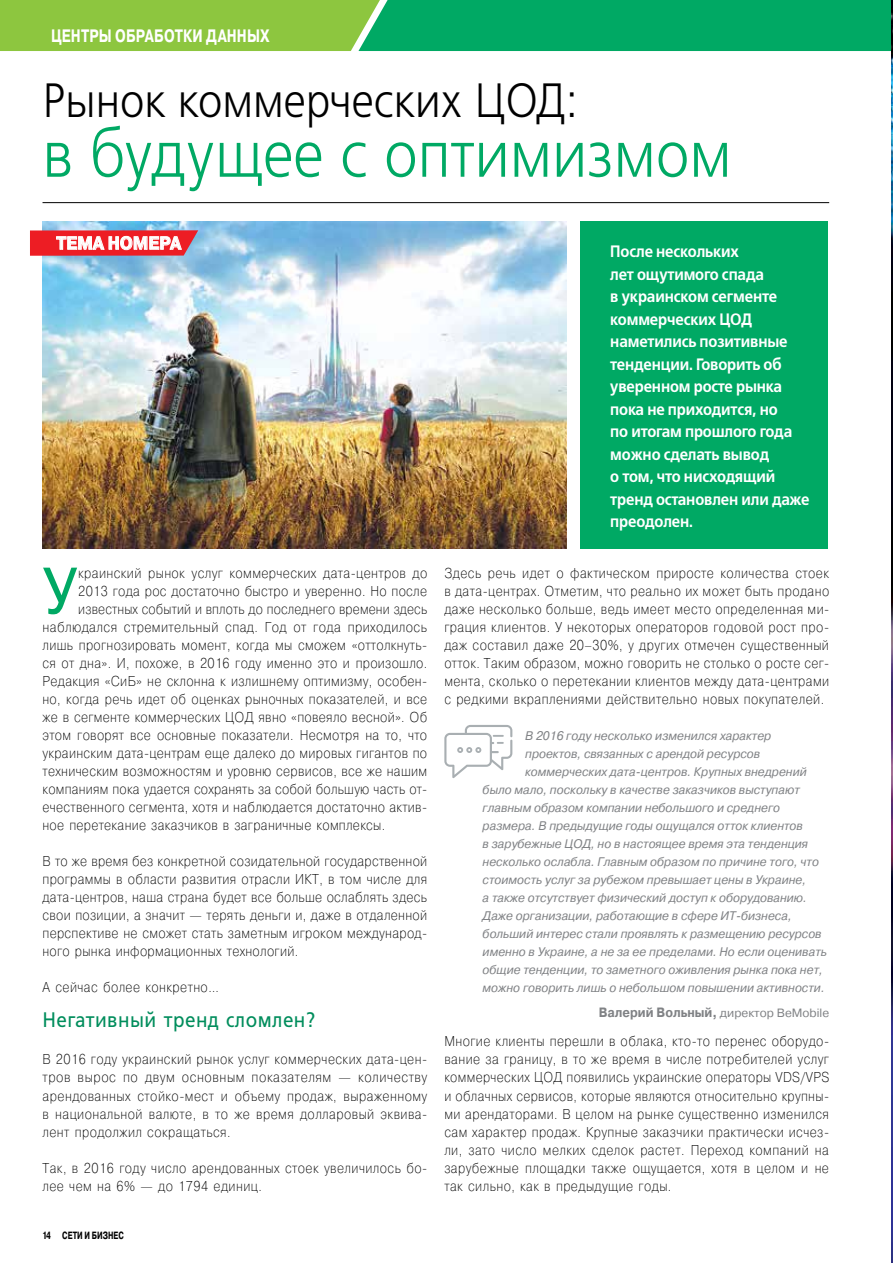
<style>
.page{position:relative;width:893px;height:1263px;background:#fff}
.page>*{position:absolute;margin:0;border:0;box-sizing:border-box;transform-origin:0 0}
.t1{font:300 66px "Free Set";color:#00a964;scale:.9 1}
.t2{font:65.7px "Pragmatica";color:#00a964;scale:.89 1}
.t3{font:300 48px "Free Set";color:#000;scale:.9 1}
.t4{font:21px "Free Set";letter-spacing:.025em;color:#008d5c;scale:.9 1}
.t5{font:700 18px "Pragmatica";letter-spacing:.01em;color:#fff;scale:.75 1}
.t6{font:700 18px "Pragmatica";letter-spacing:.01em;color:#fff;scale:.9 1}
.t7{font:600 16.5px/22.5px "Free Set";letter-spacing:-.01em;color:#fff;scale:.9 1}
.t8{font:200 14.25px/18px "Pragmatica";letter-spacing:.025em;color:#000;text-align:justify;scale:.89 1}
.t9{font:200 14.25px "Pragmatica";letter-spacing:.025em;color:#000;scale:.9 1}
.t10{font:200 14.25px "Pragmatica";letter-spacing:.025em;color:#000;scale:.88 1}
.t11{font:italic 12.45px "Pragmatica";color:#808285;scale:.95 1}
.t12{font:12px "Pragmatica";color:#808285}
.t13{font:700 10.5px "Pragmatica";color:#000;scale:.7 1}
.s1{font-weight:700;font-size:13.5px}
</style>
<div class="page">
<svg style="left:0;top:0;width:891px;height:51px;background:#3cb555"></svg>
<hr style="left:43px;top:202px;width:786px;height:1px;background:#000">
<svg style="left:42px;top:202px;width:689px;height:2px"></svg>
<div style="left:580px;top:221px;width:248px;height:327px;background:#00a964"></div>
<img style="left:43px;top:221px;width:524px;height:328px">
<svg style="left:30px;top:230px;width:168px;height:26px;background:#e84b53"></svg>
<svg style="left:444px;top:725px;width:68px;height:53px"></svg>
<img style="left:891px;top:0;width:2px;height:1263px">
<p class="t5" style="left:51px;top:24px;width:293px">Центры обработки данн ых</p>
<h3 class="t3" style="left:43px;top:72px;width:596px">Рынок коммерческих ЦОД:</h3>
<h1 class="t1" style="left:43px;top:115px;width:767px">в будущее с оптимизмом</h1>
<p class="t6" style="left:56px;top:231px;width:139px">Тема номера</p>
<h2 class="t2" style="left:43px;top:551px;width:40px">У</h2>
<p class="t9" style="left:78px;top:564px;width:389px">краинский рынок услуг коммерческих дата-центров до</p>
<p class="t8" style="left:78px;top:581px;width:393px">2013 года рос достаточно быстро и уверенно. Но после</p>
<p class="t10" style="left:78px;top:600px;width:398px">известных событий и вплоть до последнего времени здесь</p>
<p class="t9" style="left:43px;top:618px;width:429px">наблюдался стремительный спад. Год от года приходилось</p>
<p class="t8" style="left:43px;top:635px;width:434px">лишь прогнозировать момент, когда мы сможем «оттолкнуть-</p>
<p class="t8" style="left:43px;top:653px;width:434px">ся от дна». И, похоже, в 2016 году именно это и произошло.</p>
<p class="t8" style="left:43px;top:671px;width:434px">Редакция «СиБ» не склонна к излишнему оптимизму, особен-</p>
<p class="t8" style="left:43px;top:689px;width:434px">но, когда речь идет об оценках рыночных показателей, и все</p>
<p class="t8" style="left:43px;top:707px;width:434px">же в сегменте коммерческих ЦОД явно «повеяло весной». Об</p>
<p class="t8" style="left:43px;top:726px;width:434px">этом говорят все основные показатели. Несмотря на то, что</p>
<p class="t8" style="left:43px;top:744px;width:434px">украинским дата-центрам еще далеко до мировых гигантов по</p>
<p class="t8" style="left:43px;top:762px;width:434px">техническим возможностям и уровню сервисов, все же нашим</p>
<p class="t8" style="left:43px;top:780px;width:434px">компаниям пока удается сохранять за собой большую часть от-</p>
<p class="t8" style="left:43px;top:798px;width:434px">ечественного сегмента, хотя и наблюдается достаточно актив-</p>
<p class="t8" style="left:43px;top:816px;width:387px">ное перетекание заказчиков в заграничные комплексы.</p>
<p class="t8" style="left:43px;top:852px;width:434px">В то же время без конкретной созидательной государственной программы в области развития отрасли ИКТ, в том числе для дата-центров, наша страна будет все больше ослаблять здесь свои позиции, а значит — терять деньги и, даже в отдаленной перспективе не сможет стать заметным игроком международ&shy;ного рынка информационных технологий.</p>
<p class="t8" style="left:43px;top:978px;width:200px">А сейчас более конкретно…</p>
<h3 class="t4" style="left:43px;top:1007px;width:305px">Негативный тренд сломлен?</h3>
<p class="t8" style="left:43px;top:1050px;width:434px">В 2016 году украинский рынок услуг коммерческих дата-цен&shy;тров вырос по двум основным показателям — количеству арендованных стойко-мест и объему продаж, выраженному в национальной валюте, в то же время долларовый эквива&shy;лент продолжил сокращаться.</p>
<p class="t8" style="left:43px;top:1158px;width:434px">Так, в 2016 году число арендованных стоек увеличилось бо&shy;лее чем на 6% — до 1794 единиц.</p>
<p class="t13" style="left:43px;top:1228px;width:118px">14 СЕТИ И БИЗНЕС</p>
<p class="t7" style="left:610px;top:240px;width:223px">После нескольких<br>лет ощутимого спада<br>в украинском сегменте коммерческих ЦОД наметились позитивные тенденции. Говорить об уверенном росте рынка пока не приходится, но<br>по итогам прошлого года можно сделать вывод<br>о том, что нисходящий тренд остановлен или даже преодолен.</p>
<p class="t8" style="left:444px;top:563px;width:434px">Здесь речь идет о фактическом приросте количества стоек в дата-центрах. Отметим, что реально их может быть продано даже несколько больше, ведь имеет место определенная ми&shy;грация клиентов. У некоторых операторов годовой рост про&shy;даж составил даже 20–30%, у других отмечен существенный отток. Таким образом, можно говорить не столько о росте сег&shy;мента, сколько о перетекании клиентов между дата-центрами с редкими вкраплениями действительно новых покупателей.</p>
<p class="t11" style="left:525px;top:728px;width:261px">В 2016 году несколько изменился характер</p>
<p class="t11" style="left:525px;top:746px;width:249px">проектов, связанных с арендой ресурсов</p>
<p class="t11" style="left:525px;top:764px;width:298px">коммерческих дата-центров. Крупных внедрений</p>
<p class="t11" style="left:483px;top:782px;width:335px">было мало, поскольку в качестве заказчиков выступают</p>
<p class="t11" style="left:483px;top:800px;width:315px">главным образом компании небольшого и среднего</p>
<p class="t11" style="left:483px;top:818px;width:339px">размера. В предыдущие годы ощущался отток клиентов</p>
<p class="t11" style="left:483px;top:836px;width:344px">в зарубежные ЦОД, но в настоящее время эта тенденция</p>
<p class="t11" style="left:483px;top:854px;width:356px">несколько ослабла. Главным образом по причине того, что</p>
<p class="t11" style="left:483px;top:872px;width:342px">стоимость услуг за рубежом превышает цены в Украине,</p>
<p class="t11" style="left:483px;top:890px;width:343px">а также отсутствует физический доступ к оборудованию.</p>
<p class="t11" style="left:483px;top:908px;width:327px">Даже организации, работающие в сфере ИТ-бизнеса,</p>
<p class="t11" style="left:483px;top:926px;width:358px">больший интерес стали проявлять к размещению ресурсов</p>
<p class="t11" style="left:483px;top:944px;width:364px">именно в Украине, а не за ее пределами. Но если оценивать</p>
<p class="t11" style="left:483px;top:962px;width:360px">общие тенденции, то заметного оживления рынка пока нет,</p>
<p class="t11" style="left:483px;top:980px;width:362px">можно говорить лишь о небольшом повышении активности.</p>
<p class="t12" style="left:599px;top:1006px;width:232px"><span class="s1">Валерий Вольный,</span> директор BeMobile</p>
<p class="t8" style="left:444px;top:1032px;width:434px">Многие клиенты перешли в облака, кто-то перенес оборудо&shy;вание за границу, в то же время в числе потребителей услуг коммерческих ЦОД появились украинские операторы VDS/VPS и облачных сервисов, которые являются относительно крупны&shy;ми арендаторами. В целом на рынке существенно изменился сам характер продаж. Крупные заказчики практически исчез&shy;ли, зато число мелких сделок растет. Переход компаний на зарубежные площадки также ощущается, хотя в целом и не так сильно, как в предыдущие годы.</p>
</div>
